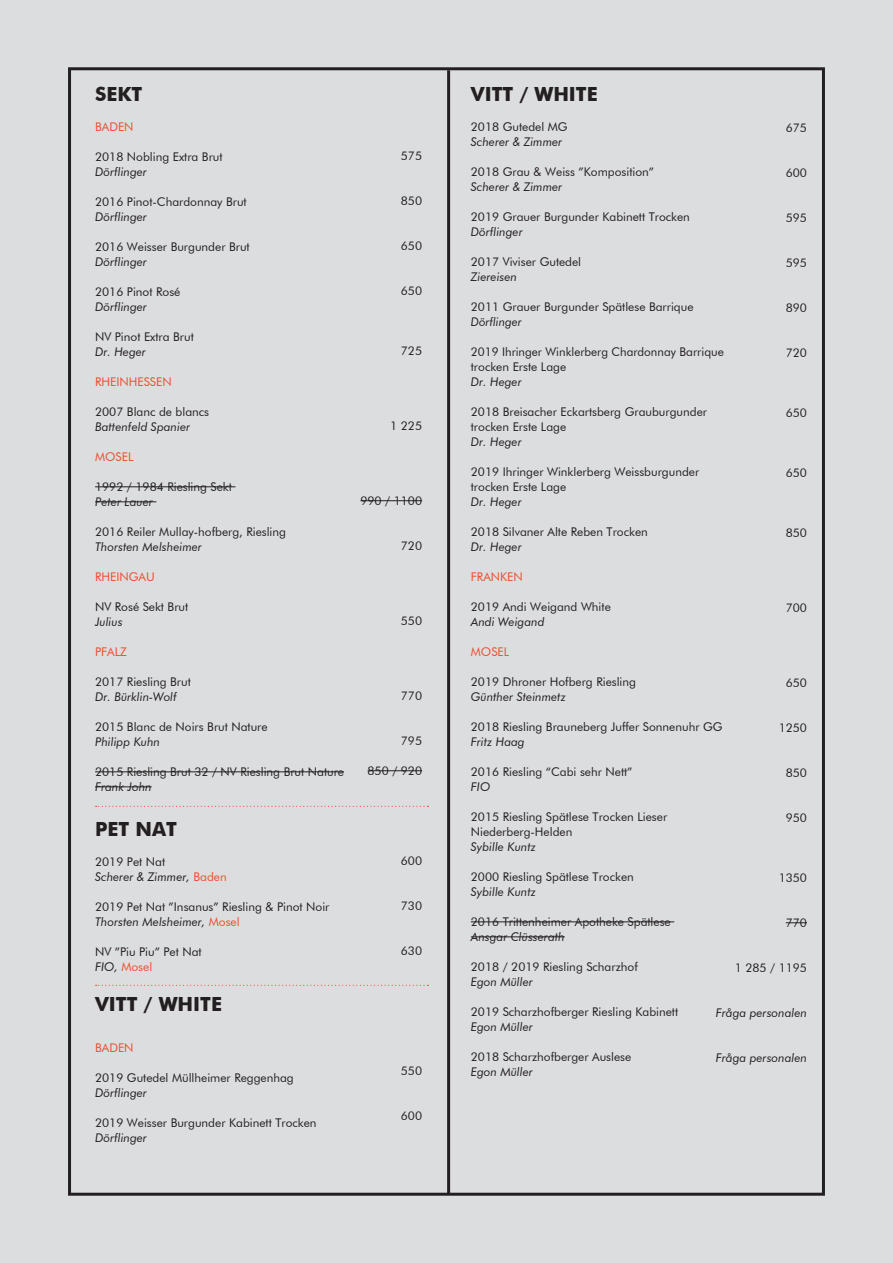
<style>
.page{position:relative;width:893px;height:1263px;background:#dcdddf}
.page>*{position:absolute;margin:0;border:0;box-sizing:border-box;transform-origin:0 0}
.t1{font:700 19.5px "Futura BT";color:#231f20}
.t2{font:12px/15px "Futura BT";color:#231f20}
.t3{font:italic 12px/15px "Futura BT";color:#231f20}
.t4{font:12px "Futura BT";color:#ef4d2f}
.s1{font-style:italic}
.s2{font-style:normal}
.s3{font-style:normal;color:#ef4d2f}
.s4{color:#ef4d2f}
</style>
<div class="page">
<hr style="left:447px;top:70px;width:3px;height:1125px;background:#231f20">
<hr style="left:360px;top:500px;width:62px;height:1px;background:#231f20">
<hr style="left:368px;top:770px;width:54px;height:1px;background:#231f20">
<svg style="left:786px;top:922px;width:21px;height:1px"></svg>
<hr style="left:95px;top:486px;width:141px;height:1px;background:#231f20">
<hr style="left:95px;top:501px;width:61px;height:1px;background:#231f20">
<hr style="left:95px;top:771px;width:249px;height:1px;background:#231f20">
<hr style="left:95px;top:786px;width:57px;height:1px;background:#231f20">
<svg style="left:96px;top:806px;width:332px;height:1px"></svg>
<svg style="left:96px;top:985px;width:332px;height:1px"></svg>
<hr style="left:471px;top:921px;width:203px;height:1px;background:#231f20">
<hr style="left:471px;top:936px;width:94px;height:1px;background:#231f20">
<p class="t1" style="left:95px;top:82px;width:49px">SEKT</p>
<p class="t4" style="left:95px;top:119px;width:40px">BADEN</p>
<p class="t2" style="left:95px;top:149px;width:129px">2018 Nobling Extra Brut</p>
<p class="t3" style="left:95px;top:164px;width:53px">Dörflinger</p>
<p class="t2" style="left:95px;top:194px;width:153px">2016 Pinot-Chardonnay Brut<br><span class="s1">Dörflinger</span></p>
<p class="t2" style="left:95px;top:239px;width:156px">2016 Weisser Burgunder Brut<br><span class="s1">Dörflinger</span></p>
<p class="t2" style="left:95px;top:284px;width:87px">2016 Pinot Rosé<br><span class="s1">Dörflinger</span></p>
<p class="t2" style="left:95px;top:329px;width:100px">NV Pinot Extra Brut</p>
<p class="t3" style="left:95px;top:344px;width:52px">Dr. Heger</p>
<p class="t4" style="left:95px;top:374px;width:78px">RHEINHESSEN</p>
<p class="t2" style="left:95px;top:404px;width:116px">2007 Blanc de blancs</p>
<p class="t3" style="left:95px;top:419px;width:97px">Battenfeld Spanier</p>
<p class="t4" style="left:95px;top:449px;width:40px">MOSEL</p>
<p class="t2" style="left:95px;top:479px;width:138px">1992 / 1984 Riesling Sekt<br><span class="s1">Peter Lauer</span></p>
<p class="t2" style="left:95px;top:524px;width:192px">2016 Reiler Mullay-hofberg, Riesling<br><span class="s1">Thorsten Melsheimer</span></p>
<p class="t4" style="left:95px;top:569px;width:61px">RHEINGAU</p>
<p class="t2" style="left:95px;top:599px;width:95px">NV Rosé Sekt Brut<br><span class="s1">Julius</span></p>
<p class="t4" style="left:95px;top:644px;width:33px">PFALZ</p>
<p class="t2" style="left:95px;top:674px;width:97px">2017 Riesling Brut</p>
<p class="t3" style="left:95px;top:689px;width:83px">Dr. Bürklin-Wolf</p>
<p class="t2" style="left:95px;top:719px;width:174px">2015 Blanc de Noirs Brut Nature</p>
<p class="t3" style="left:95px;top:734px;width:67px">Philipp Kuhn</p>
<p class="t2" style="left:95px;top:764px;width:250px">2015 Riesling Brut 32 / NV Riesling Brut Nature</p>
<p class="t3" style="left:95px;top:779px;width:58px">Frank John</p>
<p class="t1" style="left:95px;top:817px;width:83px">PET NAT</p>
<p class="t3" style="left:95px;top:854px;width:133px"><span class="s2">2019 Pet Nat<br></span>Scherer &amp; Zimmer, <span class="s3">Baden</span></p>
<p class="t2" style="left:95px;top:899px;width:236px">2019 Pet Nat ”Insanus” Riesling &amp; Pinot Noir<br><span class="s1">Thorsten Melsheimer,</span> <span class="s4">Mosel</span></p>
<p class="t2" style="left:95px;top:944px;width:108px">NV ”Piu Piu” Pet Nat<br><span class="s1">FIO,</span> <span class="s4">Mosel</span></p>
<p class="t1" style="left:95px;top:992px;width:128px">VITT / WHITE</p>
<p class="t4" style="left:95px;top:1040px;width:40px">BADEN</p>
<p class="t2" style="left:95px;top:1070px;width:200px">2019 Gutedel Müllheimer Reggenhag</p>
<p class="t3" style="left:95px;top:1085px;width:53px">Dörflinger</p>
<p class="t2" style="left:95px;top:1115px;width:223px">2019 Weisser Burgunder Kabinett Trocken</p>
<p class="t3" style="left:95px;top:1130px;width:53px">Dörflinger</p>
<p class="t2" style="left:401px;top:148px;width:23px">575</p>
<p class="t2" style="left:401px;top:193px;width:23px">850</p>
<p class="t2" style="left:401px;top:238px;width:23px">650</p>
<p class="t2" style="left:401px;top:283px;width:23px">650</p>
<p class="t2" style="left:401px;top:343px;width:23px">725</p>
<p class="t2" style="left:390px;top:418px;width:33px">1 225</p>
<p class="t2" style="left:360px;top:493px;width:63px">990 / 1100</p>
<p class="t2" style="left:401px;top:538px;width:23px">720</p>
<p class="t2" style="left:401px;top:613px;width:23px">550</p>
<p class="t2" style="left:401px;top:688px;width:23px">770</p>
<p class="t2" style="left:401px;top:733px;width:23px">795</p>
<p class="t2" style="left:368px;top:763px;width:56px">850 / 920</p>
<p class="t2" style="left:401px;top:853px;width:23px">600</p>
<p class="t2" style="left:401px;top:898px;width:23px">730</p>
<p class="t2" style="left:401px;top:943px;width:23px">630</p>
<p class="t2" style="left:401px;top:1063px;width:23px">550</p>
<p class="t2" style="left:401px;top:1108px;width:23px">600</p>
<p class="t1" style="left:471px;top:82px;width:128px">VITT / WHITE</p>
<p class="t2" style="left:471px;top:119px;width:98px">2018 Gutedel MG</p>
<p class="t3" style="left:471px;top:134px;width:93px">Scherer &amp; Zimmer</p>
<p class="t2" style="left:471px;top:164px;width:185px">2018 Grau &amp; Weiss ”Komposition”</p>
<p class="t3" style="left:471px;top:179px;width:93px">Scherer &amp; Zimmer</p>
<p class="t2" style="left:471px;top:209px;width:221px">2019 Grauer Burgunder Kabinett Trocken</p>
<p class="t3" style="left:471px;top:224px;width:53px">Dörflinger</p>
<p class="t2" style="left:471px;top:254px;width:112px">2017 Viviser Gutedel<br><span class="s1">Ziereisen</span></p>
<p class="t2" style="left:471px;top:299px;width:224px">2011 Grauer Burgunder Spätlese Barrique</p>
<p class="t3" style="left:471px;top:314px;width:52px">Dörflinger</p>
<p class="t2" style="left:471px;top:344px;width:255px">2019 Ihringer Winklerberg Chardonnay Barrique trocken Erste Lage</p>
<p class="t3" style="left:471px;top:374px;width:52px">Dr. Heger</p>
<p class="t2" style="left:471px;top:404px;width:238px">2018 Breisacher Eckartsberg Grauburgunder trocken Erste Lage</p>
<p class="t3" style="left:471px;top:434px;width:52px">Dr. Heger</p>
<p class="t2" style="left:471px;top:464px;width:230px">2019 Ihringer Winklerberg Weissburgunder trocken Erste Lage</p>
<p class="t3" style="left:471px;top:494px;width:52px">Dr. Heger</p>
<p class="t2" style="left:471px;top:524px;width:178px">2018 Silvaner Alte Reben Trocken</p>
<p class="t3" style="left:471px;top:539px;width:52px">Dr. Heger</p>
<p class="t4" style="left:471px;top:569px;width:53px">FRANKEN</p>
<p class="t2" style="left:471px;top:599px;width:141px">2019 Andi Weigand White<br><span class="s1">Andi Weigand</span></p>
<p class="t4" style="left:471px;top:644px;width:40px">MOSEL</p>
<p class="t2" style="left:471px;top:674px;width:167px">2019 Dhroner Hofberg Riesling<br><span class="s1">Günther Steinmetz</span></p>
<p class="t2" style="left:471px;top:719px;width:253px">2018 Riesling Brauneberg Juffer Sonnenuhr GG</p>
<p class="t3" style="left:471px;top:734px;width:55px">Fritz Haag</p>
<p class="t2" style="left:471px;top:764px;width:163px">2016 Riesling “Cabi sehr Nett”</p>
<p class="t3" style="left:471px;top:779px;width:21px">FIO</p>
<p class="t2" style="left:471px;top:809px;width:198px">2015 Riesling Spätlese Trocken Lieser</p>
<p class="t2" style="left:471px;top:824px;width:103px">Niederberg-Helden</p>
<p class="t3" style="left:471px;top:839px;width:67px">Sybille Kuntz</p>
<p class="t2" style="left:471px;top:869px;width:165px">2000 Riesling Spätlese Trocken</p>
<p class="t3" style="left:471px;top:884px;width:67px">Sybille Kuntz</p>
<p class="t2" style="left:471px;top:914px;width:201px">2016 Trittenheimer Apotheke Spätlese</p>
<p class="t3" style="left:471px;top:929px;width:95px">Ansgar Clüsserath</p>
<p class="t2" style="left:471px;top:959px;width:168px">2018 / 2019 Riesling Scharzhof</p>
<p class="t3" style="left:471px;top:974px;width:64px">Egon Müller</p>
<p class="t2" style="left:471px;top:1004px;width:209px">2019 Scharzhofberger Riesling Kabinett</p>
<p class="t3" style="left:471px;top:1019px;width:64px">Egon Müller</p>
<p class="t2" style="left:471px;top:1049px;width:162px">2018 Scharzhofberger Auslese<br><span class="s1">Egon Müller</span></p>
<p class="t2" style="left:786px;top:120px;width:23px">675</p>
<p class="t2" style="left:786px;top:165px;width:23px">600</p>
<p class="t2" style="left:786px;top:210px;width:23px">595</p>
<p class="t2" style="left:786px;top:255px;width:23px">595</p>
<p class="t2" style="left:786px;top:300px;width:23px">890</p>
<p class="t2" style="left:786px;top:345px;width:23px">720</p>
<p class="t2" style="left:786px;top:405px;width:23px">650</p>
<p class="t2" style="left:786px;top:465px;width:23px">650</p>
<p class="t2" style="left:786px;top:525px;width:23px">850</p>
<p class="t2" style="left:786px;top:600px;width:23px">700</p>
<p class="t2" style="left:786px;top:675px;width:23px">650</p>
<p class="t2" style="left:779px;top:720px;width:30px">1250</p>
<p class="t2" style="left:786px;top:765px;width:23px">850</p>
<p class="t2" style="left:786px;top:810px;width:23px">950</p>
<p class="t2" style="left:779px;top:870px;width:30px">1350</p>
<p class="t2" style="left:786px;top:915px;width:23px">770</p>
<p class="t2" style="left:735px;top:960px;width:74px">1 285 / 1195</p>
<p class="t3" style="left:716px;top:1005px;width:93px">Fråga personalen</p>
<p class="t3" style="left:716px;top:1050px;width:93px">Fråga personalen</p>
</div>
